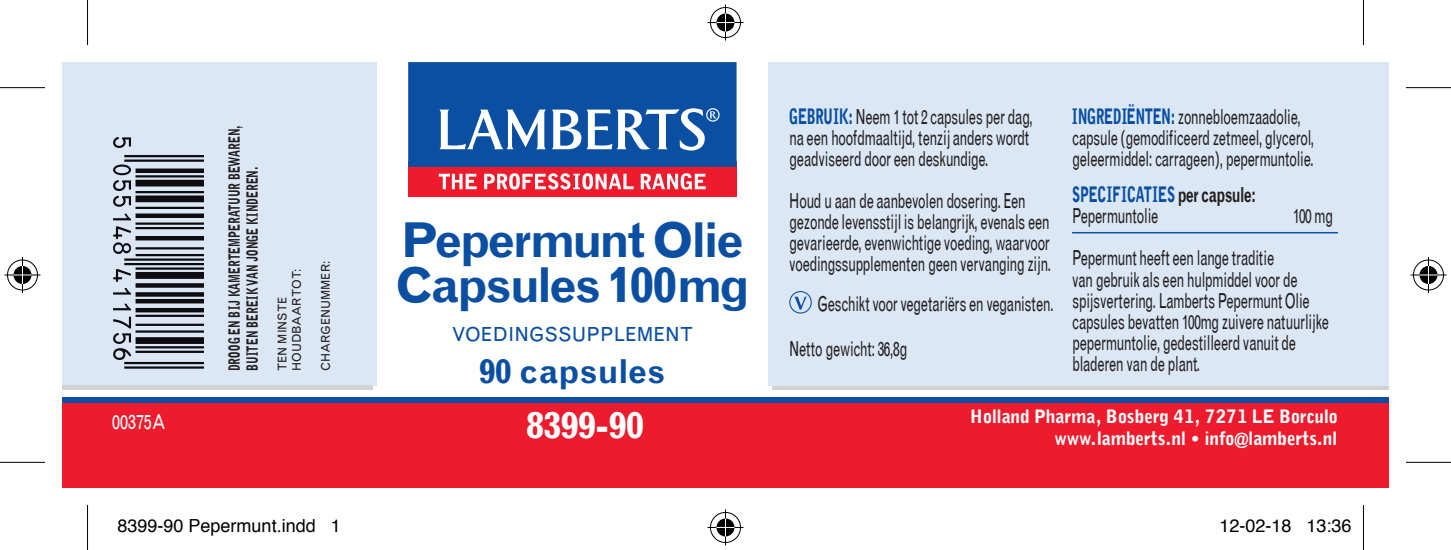
<style>
.page{position:relative;width:1451px;height:550px;background:#fff}
.page>*{position:absolute;margin:0;border:0;box-sizing:border-box;transform-origin:0 0}
.t1{font:700 48px/45px "Grotesque";letter-spacing:-.05em;color:#0a4fa2}
.t2{font:700 36px "Grotesque";color:#fff}
.t3{font:700 33px "Grotesque";color:#0a4fa2}
.t4{font:20.7px/21px "Grotesque";letter-spacing:-.03em;color:#231f20;scale:.66 1}
.t5{font:900 20.7px/21px "Grotesque";letter-spacing:.01em;color:#0a4fa2;scale:.66 1}
.t6{font:20.7px "Grotesque";color:#fff;scale:.8 1}
.t7{font:19.5px "Grotesque";color:#0a4fa2}
.t8{font:900 18px/21.6px "Grotesque";letter-spacing:-.015em;color:#fff;text-align:right}
.t9{font:18px "Helvetica";color:#000}
.t10{font:900 15px/18px "Grotesque";letter-spacing:.005em;color:#231f20;scale:.7 1}
.t11{font:12px/14.4px "Grotesque";color:#231f20}
.s1{font-weight:900;color:#0a4fa2}
.s2{font-weight:700;color:#231f20}
.s3{font-weight:400;color:#231f20}
</style>
<div class="page">
<div style="left:62px;top:402px;width:1327px;height:85px;background:#ee1b2c"></div>
<div style="left:62px;top:397px;width:1327px;height:5px;background:#0a4fa2"></div>
<svg style="left:772px;top:385px;width:617px;height:4px;background:#d3d7dc"></svg>
<div style="left:768px;top:62px;width:621px;height:323px;background:#dbe7f5"></div>
<div style="left:62px;top:62px;width:315px;height:323px;background:#dbe7f5"></div>
<hr style="left:62px;top:385px;width:310px;height:4px;background:#d1d2d4">
<div style="left:408px;top:162px;width:328px;height:35px;background:#ee1b2c"></div>
<div style="left:408px;top:62px;width:328px;height:105px;background:#0a4fa2"></div>
<svg style="left:439px;top:109px;width:107px;height:40px"></svg>
<svg style="left:552px;top:108px;width:167px;height:42px"></svg>
<svg style="left:439px;top:173px;width:38px;height:16px"></svg>
<svg style="left:484px;top:173px;width:149px;height:16px"></svg>
<svg style="left:641px;top:173px;width:65px;height:16px"></svg>
<div style="left:789px;top:291px;width:23px;height:22px;border:1px solid #0a4fa2;border-radius:50%"></div>
<svg style="left:794px;top:296px;width:12px;height:13px"></svg>
<hr style="left:1072px;top:232px;width:266px;height:1px;background:#0a4fa2">
<svg style="left:113px;top:137px;width:91px;height:119px"></svg>
<hr style="left:124px;top:258px;width:92px;height:2px;background:#0e0b11">
<hr style="left:124px;top:263px;width:92px;height:2px;background:#0e0b11">
<svg style="left:113px;top:267px;width:91px;height:92px"></svg>
<hr style="left:124px;top:361px;width:92px;height:3px;background:#0e0b11">
<hr style="left:124px;top:366px;width:92px;height:2px;background:#0e0b11">
<div style="left:204px;top:113px;width:27px;height:258px;background:#dbe7f5"></div>
<svg style="left:0;top:462px;width:45px;height:1px"></svg>
<svg style="left:1406px;top:462px;width:45px;height:1px"></svg>
<hr style="left:0;top:87px;width:45px;height:1px;background:#000">
<hr style="left:1406px;top:87px;width:45px;height:1px;background:#000">
<hr style="left:0;top:461px;width:45px;height:1px;background:#000">
<hr style="left:1406px;top:461px;width:45px;height:1px;background:#000">
<hr style="left:87px;top:0;width:1px;height:45px;background:#000">
<hr style="left:87px;top:504px;width:1px;height:45px;background:#000">
<hr style="left:1363px;top:0;width:1px;height:45px;background:#000">
<hr style="left:1363px;top:504px;width:1px;height:45px;background:#000">
<div style="left:708px;top:6px;width:34px;height:33px;border:4px solid #fff;border-radius:50%"></div>
<hr style="left:707px;top:21px;width:36px;height:3px;background:#fff">
<hr style="left:723px;top:5px;width:4px;height:36px;background:#fff">
<div style="left:714px;top:12px;width:22px;height:21px;border:4px solid #fff;border-radius:50%"></div>
<div style="left:710px;top:7px;width:31px;height:31px;border:1px solid #000;border-radius:50%"></div>
<hr style="left:707px;top:22px;width:36px;height:1px;background:#000">
<hr style="left:725px;top:5px;width:1px;height:36px;background:#000">
<svg style="left:716px;top:14px;width:18px;height:18px"></svg>
<div style="left:708px;top:510px;width:34px;height:34px;border:4px solid #fff;border-radius:50%"></div>
<svg style="left:707px;top:525px;width:36px;height:4px"></svg>
<hr style="left:723px;top:509px;width:4px;height:36px;background:#fff">
<div style="left:714px;top:516px;width:22px;height:22px;border:4px solid #fff;border-radius:50%"></div>
<div style="left:710px;top:511px;width:31px;height:31px;border:1px solid #000;border-radius:50%"></div>
<hr style="left:707px;top:526px;width:36px;height:1px;background:#000">
<hr style="left:725px;top:509px;width:1px;height:36px;background:#000">
<svg style="left:716px;top:518px;width:18px;height:18px"></svg>
<div style="left:6px;top:258px;width:33px;height:33px;border:4px solid #fff;border-radius:50%"></div>
<hr style="left:4px;top:273px;width:36px;height:3px;background:#fff">
<hr style="left:21px;top:257px;width:3px;height:36px;background:#fff">
<div style="left:12px;top:264px;width:21px;height:21px;border:4px solid #fff;border-radius:50%"></div>
<div style="left:7px;top:259px;width:31px;height:31px;border:1px solid #000;border-radius:50%"></div>
<hr style="left:4px;top:274px;width:36px;height:1px;background:#000">
<hr style="left:22px;top:257px;width:1px;height:36px;background:#000">
<svg style="left:14px;top:266px;width:18px;height:18px"></svg>
<div style="left:1411px;top:258px;width:34px;height:33px;border:4px solid #fff;border-radius:50%"></div>
<hr style="left:1410px;top:273px;width:36px;height:3px;background:#fff">
<hr style="left:1426px;top:257px;width:4px;height:36px;background:#fff">
<div style="left:1417px;top:264px;width:22px;height:21px;border:4px solid #fff;border-radius:50%"></div>
<div style="left:1413px;top:259px;width:31px;height:31px;border:1px solid #000;border-radius:50%"></div>
<hr style="left:1410px;top:274px;width:36px;height:1px;background:#000">
<hr style="left:1428px;top:257px;width:1px;height:36px;background:#000">
<svg style="left:1419px;top:266px;width:18px;height:18px"></svg>
<p class="t6" style="left:112px;top:409px;width:69px">00375A</p>
<p class="t10" style="left:225px;top:371px;width:352px;rotate:-90deg">DROOG EN BIJ KAMERTEMPERATUUR BEWAREN,<br>BUITEN BEREIK VAN JONGE KINDEREN.</p>
<p class="t11" style="left:275px;top:371px;width:104px;rotate:-90deg">TEN MINSTE<br>HOUDBAAR TOT:</p>
<p class="t11" style="left:318px;top:371px;width:112px;rotate:-90deg">CHARGENUMMER:</p>
<h1 class="t1" style="left:395px;top:218px;width:357px">Pepermunt Olie<br>Capsules 100mg</h1>
<p class="t7" style="left:451px;top:322px;width:243px">VOEDINGSSUPPLEMENT</p>
<h3 class="t3" style="left:480px;top:351px;width:187px">90 capsules</h3>
<h2 class="t2" style="left:527px;top:404px;width:118px">8399-90</h2>
<p class="t4" style="left:1072px;top:107px;width:368px"><span class="s1">INGREDIËNTEN:</span> zonnebloemzaadolie, capsule (gemodificeerd zetmeel, glycerol, geleermiddel: carrageen), pepermuntolie.</p>
<p class="t5" style="left:1072px;top:184px;width:280px">SPECIFICATIES <span class="s2">per capsule:<br></span><span class="s3">Pepermuntolie</span></p>
<p class="t4" style="left:789px;top:107px;width:371px"><span class="s1">GEBRUIK:</span> Neem 1 tot 2 capsules per dag, na een hoofdmaaltijd, tenzij anders wordt geadviseerd door een deskundige.</p>
<p class="t4" style="left:789px;top:191px;width:398px">Houd u aan de aanbevolen dosering. Een gezonde levensstijl is belangrijk, evenals een gevarieerde, evenwichtige voeding, waarvoor voedingssupplementen geen vervanging zijn.</p>
<p class="t4" style="left:789px;top:281px;width:402px;line-height:45px;text-indent:28px">Geschikt voor vegetariërs en veganisten.<br>Netto gewicht: 36,8g</p>
<p class="t4" style="left:1293px;top:206px;width:62px">100 mg</p>
<p class="t4" style="left:1072px;top:248px;width:391px">Pepermunt heeft een lange traditie<br>van gebruik als een hulpmiddel voor de spijsvertering. Lamberts Pepermunt Olie capsules bevatten 100mg zuivere natuurlijke pepermuntolie, gedestilleerd vanuit de bladeren van de plant.</p>
<p class="t8" style="left:970px;top:405px;width:370px">Holland Pharma, Bosberg 41, 7271 LE Borculo www.lamberts.nl • info@lamberts.nl</p>
<p class="t9" style="left:118px;top:511px;width:225px">8399-90 Pepermunt.indd 1</p>
<p class="t9" style="left:1219px;top:511px;width:134px">12-02-18 13:36</p>
</div>
